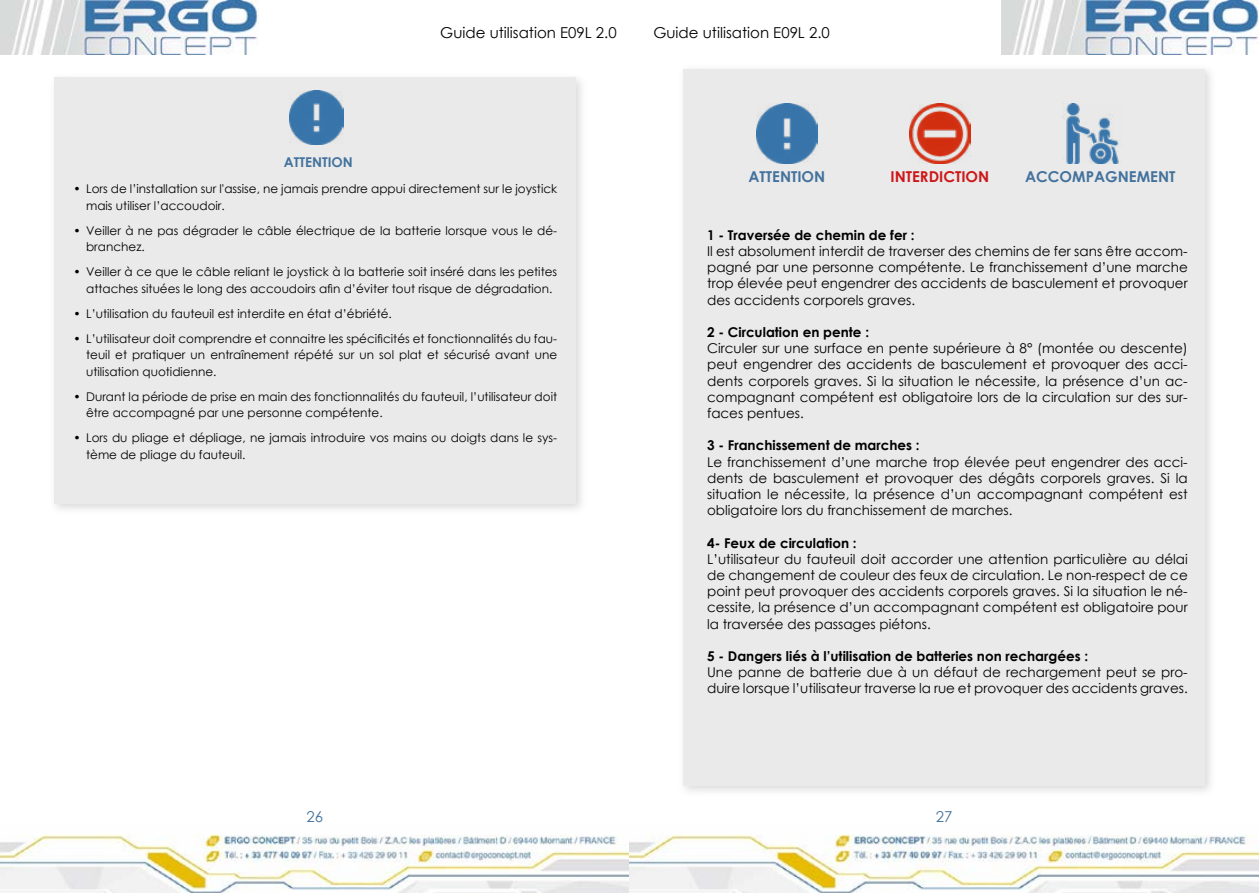
<style>
.page{position:relative;width:1259px;height:893px;background:#fff}
.page>*{position:absolute;margin:0;border:0;box-sizing:border-box;transform-origin:0 0}
.t1{font:15px "Century Gothic";color:#000}
.t2{font:700 15px "Century Gothic";color:#43729d}
.t3{font:700 15px "Century Gothic";color:#cd1719}
.t4{font:15px "Century Gothic";color:#43729d}
.t5{font:13.5px/16.2px "Century Gothic";color:#000;text-align:justify}
.t6{font:700 13.5px "Century Gothic";color:#000}
.t7{font:700 13.5px "Century Gothic";color:#43729d}
.t8{font:12px/16.5px "Century Gothic";color:#000}
</style>
<div class="page">
<img style="left:0;top:0;width:258px;height:54px">
<img style="left:1001px;top:0;width:258px;height:54px">
<img style="left:0;top:834px;width:1259px;height:59px">
<div style="left:49px;top:73px;width:537px;height:442px;background:#cecece;opacity:.75"></div>
<div style="left:54px;top:78px;width:521px;height:426px;background:#eaeaea"></div>
<img style="left:289px;top:90px;width:55px;height:55px">
<div style="left:678px;top:64px;width:538px;height:733px;background:#cecece;opacity:.75"></div>
<div style="left:683px;top:69px;width:522px;height:716px;background:#eaeaea"></div>
<img style="left:756px;top:103px;width:61px;height:61px">
<img style="left:909px;top:103px;width:61px;height:61px">
<img style="left:1062px;top:103px;width:57px;height:61px">
<p class="t7" style="left:284px;top:152px;width:71px">ATTENTION</p>
<p class="t1" style="left:440px;top:22px;width:178px">Guide utilisation E09L 2.0</p>
<p class="t1" style="left:653px;top:22px;width:178px">Guide utilisation E09L 2.0</p>
<p class="t8" style="left:86px;top:180px;width:472px;text-indent:-13px">• Lors de l’installation sur l'assise, ne jamais prendre appui directement sur le joystick mais utiliser l’accoudoir.</p>
<p class="t8" style="left:86px;top:222px;width:472px;text-indent:-13px">• Veiller à ne pas dégrader le câble électrique de la batterie lorsque vous le dé&shy;branchez.</p>
<p class="t8" style="left:86px;top:263px;width:472px;text-indent:-13px">• Veiller à ce que le câble reliant le joystick à la batterie soit inséré dans les petites attaches situées le long des accoudoirs afin d’éviter tout risque de dégradation.</p>
<p class="t8" style="left:73px;top:305px;width:320px">• L’utilisation du fauteuil est interdite en état d’ébriété.</p>
<p class="t8" style="left:86px;top:330px;width:472px;text-align:justify;text-indent:-13px">• L’utilisateur doit comprendre et connaitre les spécificités et fonctionnalités du fau&shy;teuil et pratiquer un entraînement répété sur un sol plat et sécurisé avant une utilisation quotidienne.</p>
<p class="t8" style="left:86px;top:388px;width:472px;text-indent:-13px">• Durant la période de prise en main des fonctionnalités du fauteuil, l’utilisateur doit être accompagné par une personne compétente.</p>
<p class="t8" style="left:86px;top:429px;width:472px;text-indent:-13px">• Lors du pliage et dépliage, ne jamais introduire vos mains ou doigts dans le sys&shy;tème de pliage du fauteuil.</p>
<p class="t2" style="left:748px;top:165px;width:78px">ATTENTION</p>
<p class="t3" style="left:890px;top:165px;width:100px">INTERDICTION</p>
<p class="t2" style="left:1025px;top:165px;width:152px">ACCOMPAGNEMENT</p>
<p class="t6" style="left:707px;top:225px;width:209px">1 - Traversée de chemin de fer :</p>
<p class="t5" style="left:707px;top:243px;width:482px">Il est absolument interdit de traverser des chemins de fer sans être accom&shy;pagné par une personne compétente. Le franchissement d’une marche trop élevée peut engendrer des accidents de basculement et provoquer des accidents corporels graves.</p>
<p class="t6" style="left:707px;top:322px;width:163px">2 - Circulation en pente :</p>
<p class="t5" style="left:707px;top:340px;width:482px">Circuler sur une surface en pente supérieure à 8° (montée ou descente) peut engendrer des accidents de basculement et provoquer des acci&shy;dents corporels graves. Si la situation le nécessite, la présence d’un ac&shy;compagnant compétent est obligatoire lors de la circulation sur des sur&shy;faces pentues.</p>
<p class="t6" style="left:707px;top:435px;width:214px">3 - Franchissement de marches :</p>
<p class="t5" style="left:707px;top:453px;width:482px">Le franchissement d’une marche trop élevée peut engendrer des acci&shy;dents de basculement et provoquer des dégâts corporels graves. Si la situation le nécessite, la présence d’un accompagnant compétent est obligatoire lors du franchissement de marches.</p>
<p class="t6" style="left:707px;top:532px;width:151px">4- Feux de circulation :</p>
<p class="t5" style="left:707px;top:551px;width:482px">L’utilisateur du fauteuil doit accorder une attention particulière au délai de changement de couleur des feux de circulation. Le non-respect de ce point peut provoquer des accidents corporels graves. Si la situation le né&shy;cessite, la présence d’un accompagnant compétent est obligatoire pour la traversée des passages piétons.</p>
<p class="t6" style="left:707px;top:646px;width:382px">5 - Dangers liés à l’utilisation de batteries non rechargées :</p>
<p class="t5" style="left:707px;top:664px;width:482px">Une panne de batterie due à un défaut de rechargement peut se pro&shy;duire lorsque l’utilisateur traverse la rue et provoquer des accidents graves.</p>
<p class="t4" style="left:306px;top:806px;width:18px">26</p>
<p class="t4" style="left:936px;top:806px;width:18px">27</p>
</div>
